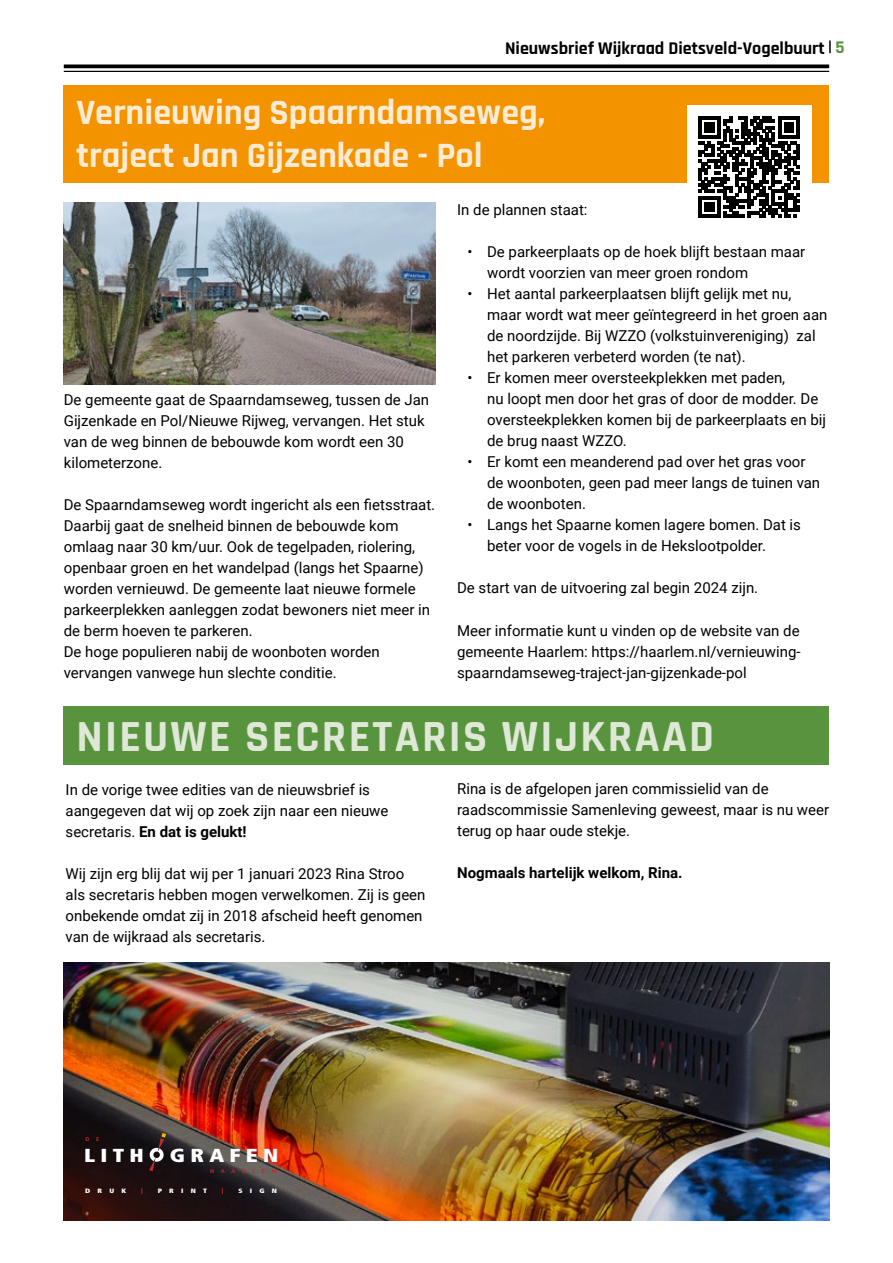
<style>
.page{position:relative;width:893px;height:1263px;background:#fff}
.page>*{position:absolute;margin:0;border:0;box-sizing:border-box;transform-origin:0 0}
.t1{font:700 45px "Rajdhani";letter-spacing:.05em;color:#dfe8d7}
.t2{font:700 36px/43.2px "Rajdhani";color:#feebd4}
.t3{font:900 condensed 18.75px "Frutiger LT Std";letter-spacing:.24em;color:#fff;scale:1.18 1}
.t4{font:700 18px "Rajdhani";color:#000}
.t5{font:15px/21px "Roboto";color:#000}
.t6{font:700 15px "Roboto";color:#000}
.t7{font:900 condensed 6.3px "Frutiger LT Std";letter-spacing:.96em;color:#fff;scale:1.2 1}
.t8{font:900 condensed 6.3px "Frutiger LT Std";color:#be2b31;scale:1.2 1}
.t9{font:700 condensed 5.55px "Frutiger LT Std";letter-spacing:1em;color:#be2b31;scale:1.2 1}
.t10{font:700 condensed 5.55px "Frutiger LT Std";letter-spacing:1em;color:#be2b31;scale:1.18 1}
.s1{color:#58933e}
.s2{font-weight:700}
</style>
<div class="page">
<hr style="left:64px;top:65px;width:765px;height:3px;background:#000">
<hr style="left:64px;top:71px;width:765px;height:1px;background:#000">
<svg style="left:829px;top:41px;width:2px;height:12px"></svg>
<img style="left:64px;top:963px;width:765px;height:257px">
<svg style="left:149px;top:1133px;width:17px;height:38px"></svg>
<div style="left:64px;top:85px;width:765px;height:97px;background:#f39300"></div>
<div style="left:64px;top:706px;width:765px;height:59px;background:#58933e"></div>
<img style="left:64px;top:203px;width:372px;height:181px">
<div style="left:687px;top:105px;width:124px;height:125px;background:#fff"></div>
<svg style="left:699px;top:117px;width:100px;height:100px"></svg>
<p class="t4" style="left:505px;top:37px;width:341px">Nieuwsbrief Wijkraad Dietsveld-Vogelbuurt <span class="s1">5</span></p>
<h2 class="t2" style="left:77px;top:92px;width:470px">Vernieuwing Spaarndamseweg, traject Jan Gijzenkade - Pol</h2>
<p class="t5" style="left:64px;top:389px;width:367px">De gemeente gaat de Spaarndamseweg, tussen de Jan Gijzenkade en Pol/Nieuwe Rijweg, vervangen. Het stuk van de weg binnen de bebouwde kom wordt een 30 kilometerzone.</p>
<p class="t5" style="left:64px;top:494px;width:373px">De Spaarndamseweg wordt ingericht als een fietsstraat.<br>Daarbij gaat de snelheid binnen de bebouwde kom omlaag naar 30 km/uur. Ook de tegelpaden, riolering, openbaar groen en het wandelpad (langs het Spaarne) worden vernieuwd. De gemeente laat nieuwe formele parkeerplekken aanleggen zodat bewoners niet meer in de berm hoeven te parkeren.<br>De hoge populieren nabij de woonboten worden vervangen vanwege hun slechte conditie.</p>
<p class="t5" style="left:457px;top:199px;width:132px">In de plannen staat:</p>
<p class="t5" style="left:487px;top:241px;width:320px;text-indent:-20px">• De parkeerplaats op de hoek blijft bestaan maar wordt voorzien van meer groen rondom</p>
<p class="t5" style="left:487px;top:283px;width:342px;text-indent:-20px">• Het aantal parkeerplaatsen blijft gelijk met nu, maar wordt wat meer geïntegreerd in het groen aan de noordzijde. Bij WZZO (volkstuinvereniging) zal het parkeren verbeterd worden (te nat).</p>
<p class="t5" style="left:487px;top:367px;width:340px;text-indent:-20px">• Er komen meer oversteekplekken met paden,<br>nu loopt men door het gras of door de modder. De oversteekplekken komen bij de parkeerplaats en bij de brug naast WZZO.</p>
<p class="t5" style="left:487px;top:451px;width:335px;text-indent:-20px">• Er komt een meanderend pad over het gras voor de woonboten, geen pad meer langs de tuinen van de woonboten.</p>
<p class="t5" style="left:487px;top:514px;width:315px;text-indent:-20px">• Langs het Spaarne komen lagere bomen. Dat is beter voor de vogels in de Hekslootpolder.</p>
<p class="t5" style="left:457px;top:577px;width:303px">De start van de uitvoering zal begin 2024 zijn.</p>
<p class="t5" style="left:457px;top:619px;width:345px;text-align:justify">Meer informatie kunt u vinden op de website van de gemeente Haarlem: https://haarlem.nl/vernieuwing&shy;spaarndamseweg-traject-jan-gijzenkade-pol</p>
<h1 class="t1" style="left:77px;top:709px;width:639px">NIEUWE SECRETARIS WIJKRAAD</h1>
<p class="t5" style="left:457px;top:778px;width:374px">Rina is de afgelopen jaren commissielid van de raadscommissie Samenleving geweest, maar is nu weer terug op haar oude stekje.</p>
<p class="t6" style="left:457px;top:862px;width:227px">Nogmaals hartelijk welkom, Rina.</p>
<p class="t5" style="left:66px;top:778px;width:324px">In de vorige twee edities van de nieuwsbrief is aangegeven dat wij op zoek zijn naar een nieuwe secretaris. <span class="s2">En dat is gelukt!</span></p>
<p class="t5" style="left:66px;top:862px;width:361px">Wij zijn erg blij dat wij per 1 januari 2023 Rina Stroo als secretaris hebben mogen verwelkomen. Zij is geen onbekende omdat zij in 2018 afscheid heeft genomen van de wijkraad als secretaris.</p>
<p class="t10" style="left:85px;top:1136px;width:13px">D E</p>
<p class="t3" style="left:84px;top:1143px;width:52px">LITH</p>
<p class="t3" style="left:170px;top:1143px;width:93px">GRAFEN</p>
<p class="t9" style="left:210px;top:1168px;width:57px">HAARLEM</p>
<p class="t7" style="left:85px;top:1187px;width:36px">DRUK</p>
<p class="t8" style="left:141px;top:1187px;width:3px">|</p>
<p class="t7" style="left:158px;top:1187px;width:43px">PRINT</p>
<p class="t8" style="left:222px;top:1187px;width:3px">|</p>
<p class="t7" style="left:238px;top:1187px;width:34px">SIGN</p>
</div>
